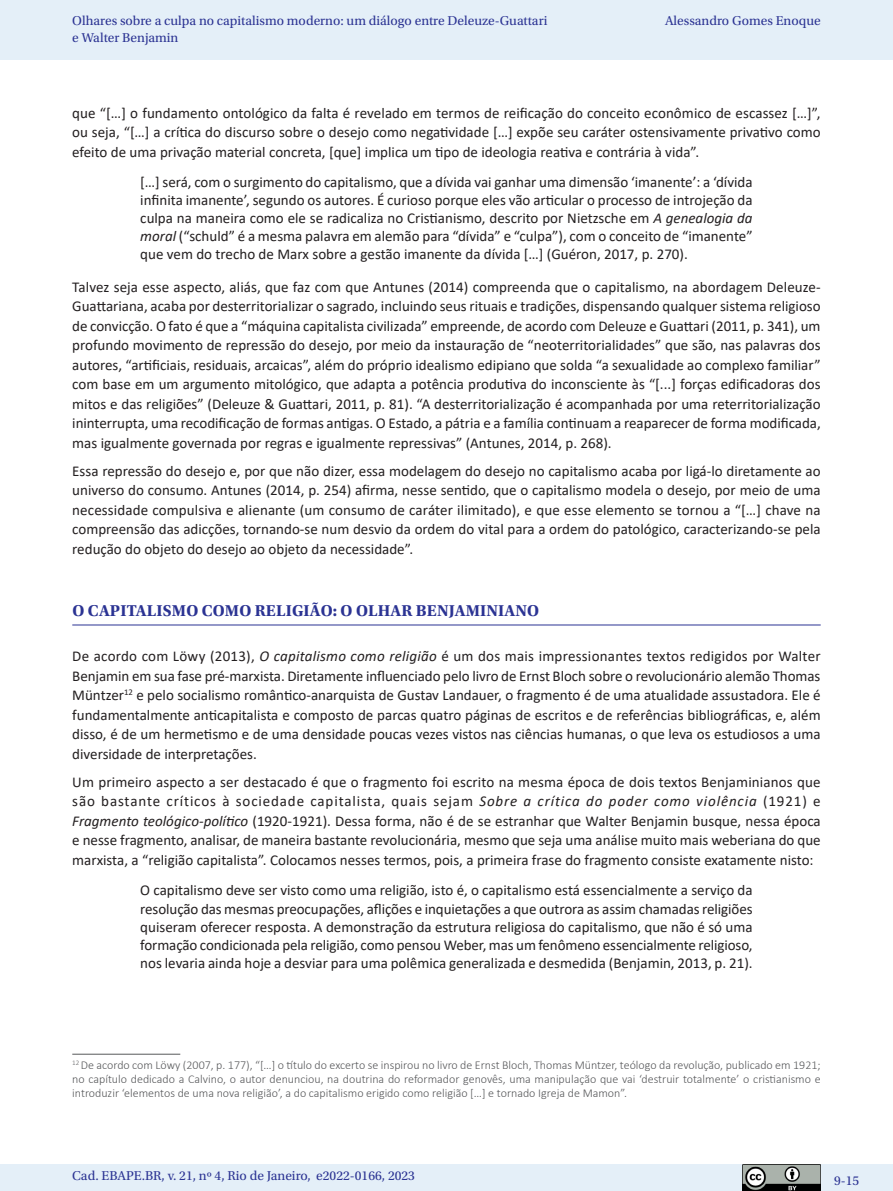
<style>
.page{position:relative;width:893px;height:1191px;background:#fff}
.page>*{position:absolute;margin:0;border:0;box-sizing:border-box;transform-origin:0 0}
._07_1_sub_1{font:700 16.5px "Utopia Std";letter-spacing:.01em;color:#2b3393}
._06_0_texto{font:15px/19.5px "Calibri";color:#231f20;text-align:justify}
._06_2_citação{font:15px/18px "Calibri";color:#231f20;text-align:justify}
.t1{font:13.5px/16.5px "Utopia Std";color:#2b3393}
._06_3_nota_de_rodape{font:300 12px/14.4px "Calibri";color:#57585a;text-align:justify}
.s1{font-style:italic}
</style>
<div class="page">
<div style="left:0;top:0;width:893px;height:60px;background:#e4eff8"></div>
<div style="left:0;top:1164px;width:893px;height:27px;background:#e4eff8"></div>
<img style="left:743px;top:1164px;width:78px;height:27px">
<hr style="left:72px;top:624px;width:749px;height:1px;background:#2b3393">
<hr style="left:72px;top:1054px;width:108px;height:1px;background:#57585a">
<p class="t1" style="left:72px;top:13px;width:477px">Olhares sobre a culpa no capitalismo moderno: um diálogo entre Deleuze-Guattari e Walter Benjamin</p>
<p class="t1" style="left:665px;top:13px;width:157px">Alessandro Gomes Enoque</p>
<p class="_06_0_texto" style="left:72px;top:102px;width:750px">que “[…] o fundamento ontológico da falta é revelado em termos de reificação do conceito econômico de escassez […]”, ou seja, “[…] a crítica do discurso sobre o desejo como negatividade […] expõe seu caráter ostensivamente privativo como efeito de uma privação material concreta, [que] implica um tipo de ideologia reativa e contrária à vida”.</p>
<p class="_06_2_citação" style="left:140px;top:173px;width:614px">[…] será, com o surgimento do capitalismo, que a dívida vai ganhar uma dimensão ‘imanente’: a ‘dívida infinita imanente’, segundo os autores. É curioso porque eles vão articular o processo de introjeção da culpa na maneira como ele se radicaliza no Cristianismo, descrito por Nietzsche em <span class="s1">A genealogia da moral</span> (“schuld” é a mesma palavra em alemão para “dívida” e “culpa”), com o conceito de “imanente” que vem do trecho de Marx sobre a gestão imanente da dívida […] (Guéron, 2017, p. 270).</p>
<p class="_06_0_texto" style="left:72px;top:276px;width:750px">Talvez seja esse aspecto, aliás, que faz com que Antunes (2014) compreenda que o capitalismo, na abordagem Deleuze-Guattariana, acaba por desterritorializar o sagrado, incluindo seus rituais e tradições, dispensando qualquer sistema religioso de convicção. O fato é que a “máquina capitalista civilizada” empreende, de acordo com Deleuze e Guattari (2011, p. 341), um profundo movimento de repressão do desejo, por meio da instauração de “neoterritorialidades” que são, nas palavras dos autores, “artificiais, residuais, arcaicas”, além do próprio idealismo edipiano que solda “a sexualidade ao complexo familiar” com base em um argumento mitológico, que adapta a potência produtiva do inconsciente às “[...] forças edificadoras dos mitos e das religiões” (Deleuze &amp; Guattari, 2011, p. 81). “A desterritorialização é acompanhada por uma reterritorialização ininterrupta, uma recodificação de formas antigas. O Estado, a pátria e a família continuam a reaparecer de forma modificada, mas igualmente governada por regras e igualmente repressivas” (Antunes, 2014, p. 268).</p>
<p class="_06_0_texto" style="left:72px;top:460px;width:750px">Essa repressão do desejo e, por que não dizer, essa modelagem do desejo no capitalismo acaba por ligá-lo diretamente ao universo do consumo. Antunes (2014, p. 254) afirma, nesse sentido, que o capitalismo modela o desejo, por meio de uma necessidade compulsiva e alienante (um consumo de caráter ilimitado), e que esse elemento se tornou a “[…] chave na compreensão das adicções, tornando-se num desvio da ordem do vital para a ordem do patológico, caracterizando-se pela redução do objeto do desejo ao objeto da necessidade”.</p>
<p class="_07_1_sub_1" style="left:72px;top:601px;width:468px">O CAPITALISMO COMO RELIGIÃO: O OLHAR BENJAMINIANO</p>
<p class="_06_0_texto" style="left:72px;top:646px;width:750px">De acordo com Löwy (2013), <span class="s1">O capitalismo como religião</span> é um dos mais impressionantes textos redigidos por Walter Benjamin em sua fase pré-marxista. Diretamente influenciado pelo livro de Ernst Bloch sobre o revolucionário alemão Thomas Müntzer<sup>12</sup> e pelo socialismo romântico-anarquista de Gustav Landauer, o fragmento é de uma atualidade assustadora. Ele é fundamentalmente anticapitalista e composto de parcas quatro páginas de escritos e de referências bibliográficas, e, além disso, é de um hermetismo e de uma densidade poucas vezes vistos nas ciências humanas, o que leva os estudiosos a uma diversidade de interpretações.</p>
<p class="_06_0_texto" style="left:72px;top:771px;width:750px">Um primeiro aspecto a ser destacado é que o fragmento foi escrito na mesma época de dois textos Benjaminianos que são bastante críticos à sociedade capitalista, quais sejam <span class="s1">Sobre a crítica do poder como violência</span> (1921) e <span class="s1">Fragmento teológico-político</span> (1920-1921). Dessa forma, não é de se estranhar que Walter Benjamin busque, nessa época e nesse fragmento, analisar, de maneira bastante revolucionária, mesmo que seja uma análise muito mais weberiana do que marxista, a “religião capitalista”. Colocamos nesses termos, pois, a primeira frase do fragmento consiste exatamente nisto:</p>
<p class="_06_2_citação" style="left:140px;top:881px;width:614px">O capitalismo deve ser visto como uma religião, isto é, o capitalismo está essencialmente a serviço da resolução das mesmas preocupações, aflições e inquietações a que outrora as assim chamadas religiões quiseram oferecer resposta. A demonstração da estrutura religiosa do capitalismo, que não é só uma formação condicionada pela religião, como pensou Weber, mas um fenômeno essencialmente religioso, nos levaria ainda hoje a desviar para uma polêmica generalizada e desmedida (Benjamin, 2013, p. 21).</p>
<p class="_06_3_nota_de_rodape" style="left:72px;top:1057px;width:750px"><sup>12</sup> De acordo com Löwy (2007, p. 177), “[…] o título do excerto se inspirou no livro de Ernst Bloch, Thomas Müntzer, teólogo da revolução, publicado em 1921; no capítulo dedicado a Calvino, o autor denunciou, na doutrina do reformador genovês, uma manipulação que vai ‘destruir totalmente’ o cristianismo e introduzir ‘elementos de uma nova religião’, a do capitalismo erigido como religião […] e tornado Igreja de Mamon”.</p>
<p class="t1" style="left:72px;top:1167px;width:344px">Cad. EBAPE.BR, v. 21, nº 4, Rio de Janeiro, e2022-0166, 2023</p>
<p class="t1" style="left:834px;top:1172px;width:27px">9-15</p>
</div>
